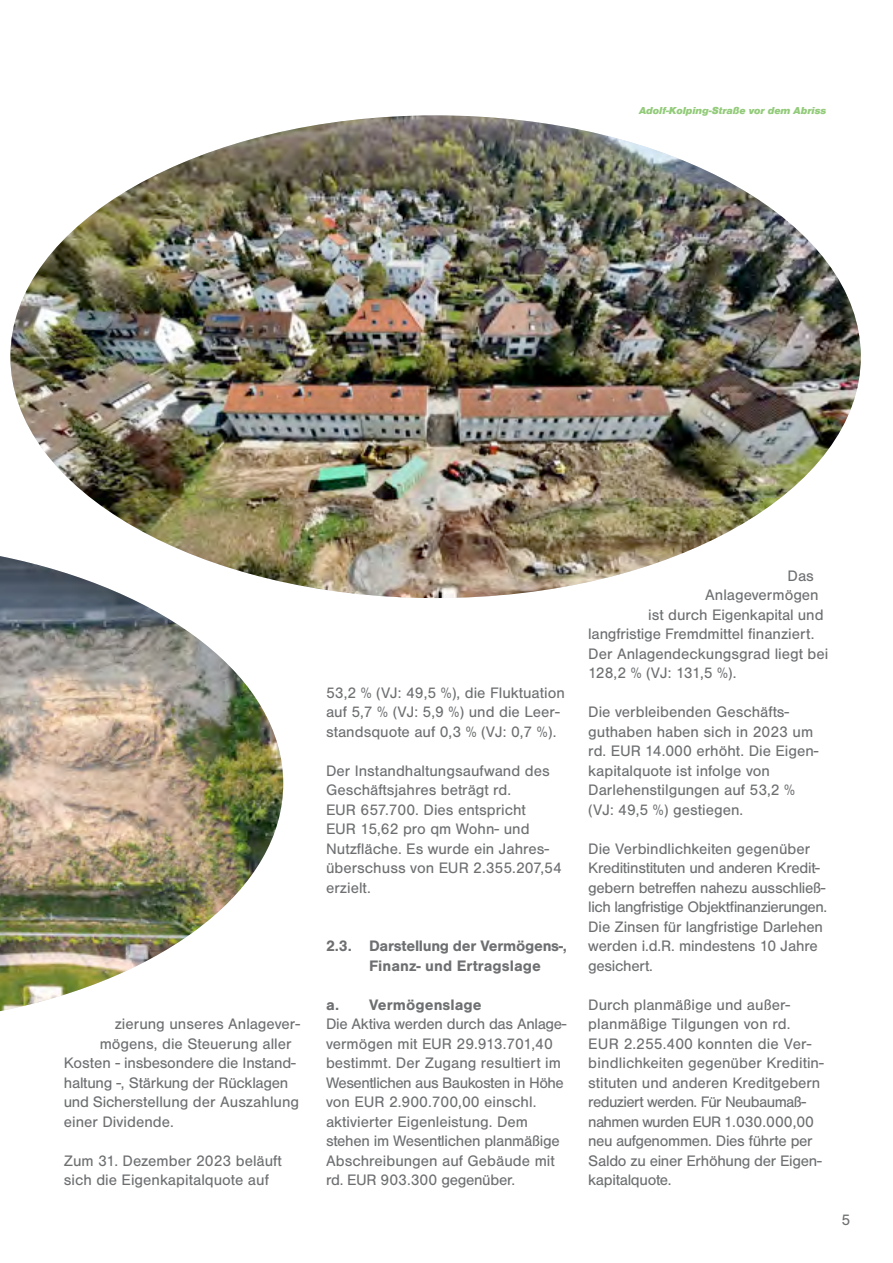
<style>
.page{position:relative;width:893px;height:1263px;background:#fff}
.page>*{position:absolute;margin:0;border:0;box-sizing:border-box;transform-origin:0 0}
.t1{font:15.75px/19.5px "Sans";color:#6d6f71}
.t2{font:15.75px/19.5px "Sans";letter-spacing:-.02em;color:#6d6f71}
.t3{font:700 15.75px/19.5px "Sans";letter-spacing:-.005em;color:#6d6f71}
.t4{font:italic 900 10.5px "Sans";color:#92cb79}
</style>
<div class="page">
<img style="left:0;top:556px;width:283px;height:455px">
<img style="left:10px;top:115px;width:851px;height:483px">
<p class="t4" style="left:639px;top:104px;width:189px">Adolf-Kolping-Straße vor dem Abriss</p>
<p class="t1" style="left:115px;top:1014px;width:187px">zierung unseres Anlagever-</p>
<p class="t1" style="left:100px;top:1034px;width:193px">mögens, die Steuerung aller</p>
<p class="t1" style="left:64px;top:1053px;width:233px">Kosten - insbesondere die I nstand-</p>
<p class="t2" style="left:64px;top:1073px;width:226px">haltung -, Stärkung der Rücklagen</p>
<p class="t1" style="left:64px;top:1092px;width:237px">und Sicherstellung der Auszahlung</p>
<p class="t1" style="left:64px;top:1112px;width:112px">einer Dividende.</p>
<p class="t1" style="left:64px;top:1151px;width:219px">Zum 31. Dezember 2023 beläuft sich die Eigenkapitalquote auf</p>
<p class="t1" style="left:326px;top:683px;width:240px">53,2 % (VJ: 49,5 %), die Fluktuation auf 5,7 % (VJ: 5,9 %) und die Leer&shy;standsquote auf 0,3 % (VJ: 0,7 %).</p>
<p class="t1" style="left:326px;top:761px;width:237px">Der I nstandhaltungsaufwand des<br>Geschäftsjahres beträgt rd.<br>EUR 657.700. Dies entspricht<br>EUR 15,62 pro qm Wohn- und<br>Nutzfläche. Es wurde ein Jahres&shy;überschuss von EUR 2.355.207,54 erzielt.</p>
<p class="t3" style="left:369px;top:936px;width:199px;text-indent:-43px">2.3. Darstellung der Vermögens-,<br>Finanz- und Ertragslage</p>
<p class="t3" style="left:326px;top:995px;width:157px">a. Vermögenslage</p>
<p class="t1" style="left:326px;top:1014px;width:242px">Die Aktiva werden durch das Anlage&shy;vermögen mit EUR 29.913.701,40 bestimmt. Der Zugang resultiert im<br>Wesentlichen aus Baukosten in Höhe von EUR 2.900.700,00 einschl. aktivierter Eigenleistung. Dem stehen im Wesentlichen planmäßige<br>Abschreibungen auf Gebäude mit rd. EUR 903.300 gegenüber.</p>
<p class="t1" style="left:788px;top:566px;width:28px">Das</p>
<p class="t1" style="left:705px;top:586px;width:115px">Anlagevermögen</p>
<p class="t1" style="left:648px;top:605px;width:177px">ist durch Eigenkapital und</p>
<p class="t1" style="left:588px;top:625px;width:228px">langfristige Fremdmittel finanziert.</p>
<p class="t1" style="left:588px;top:644px;width:242px">Der Anlagendeckungsgrad liegt bei</p>
<p class="t1" style="left:588px;top:664px;width:150px">128,2 % (VJ: 131,5 %).</p>
<p class="t1" style="left:588px;top:703px;width:232px">Die verbleibenden Geschäfts&shy;guthaben haben sich in 2023 um rd. EUR 14.000 erhöht. Die Eigen&shy;kapitalquote ist infolge von<br>Darlehenstilgungen auf 53,2 % (VJ: 49,5 %) gestiegen.</p>
<p class="t2" style="left:588px;top:839px;width:240px">Die Verbindlichkeiten gegenüber Kreditinstituten und anderen Kredit&shy;gebern betreffen nahezu ausschließ&shy;lich langfristige Objektfinanzierungen.<br>Die Zinsen für langfristige Darlehen werden i.d.R. mindestens 10 Jahre gesichert.</p>
<p class="t1" style="left:588px;top:995px;width:237px">Durch planmäßige und außer&shy;planmäßige Tilgungen von rd.<br>EUR 2.255.400 konnten die Ver&shy;bindlichkeiten gegenüber Kreditin&shy;stituten und anderen Kreditgebern reduziert werden. Für Neubaumaß&shy;nahmen wurden EUR 1.030.000,00 neu aufgenommen. Dies führte per<br>Saldo zu einer Erhöhung der Eigen&shy;kapitalquote.</p>
<p class="t1" style="left:842px;top:1210px;width:10px">5</p>
</div>
